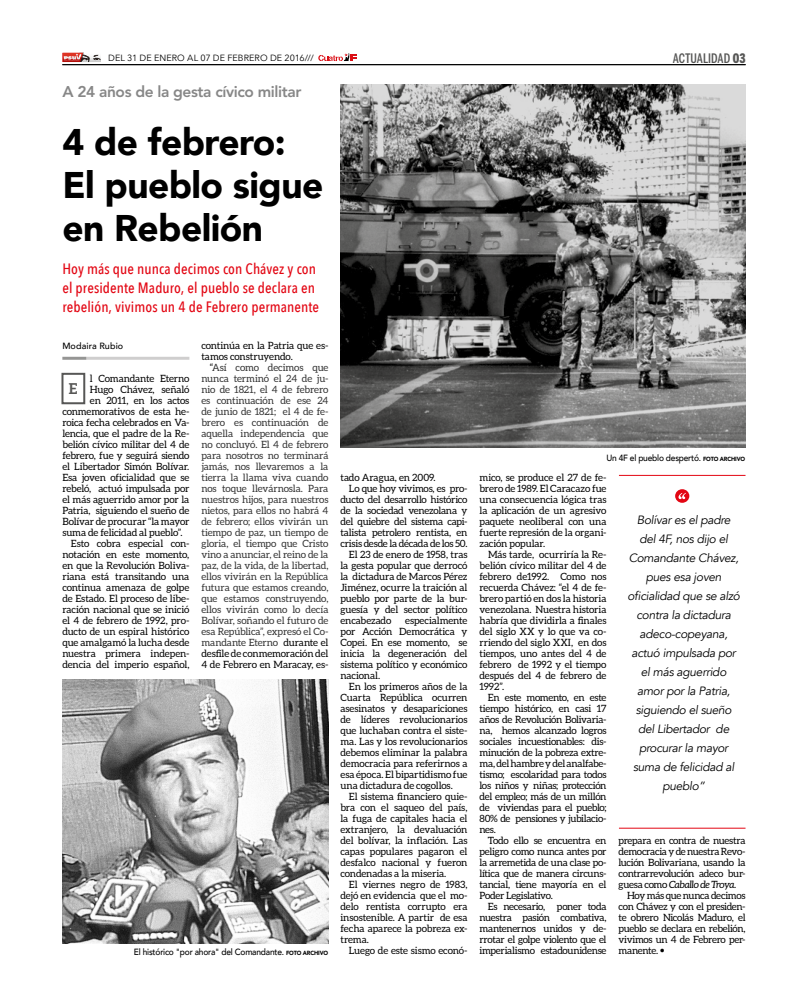
<style>
.page{position:relative;width:808px;height:1007px;background:#fff}
.page>*{position:absolute;margin:0;border:0;box-sizing:border-box;transform-origin:0 0}
.t1{font:900 37px/43px "Avenir";letter-spacing:-.015em;color:#000}
.t2{font:800 15.5px "Avenir LT Std";letter-spacing:-.025em;color:#878787}
.t3{font:500 15px/19px "Avenir Next Condensed";letter-spacing:.005em;color:#e30613}
.t4{font:700 15px "Aleo";color:#575756}
.t5{font:500 13px "Benton Sans Comp";letter-spacing:.005em;color:#575756}
.t6{font:italic 12px/19px "Avenir";letter-spacing:-.025em;color:#000;text-align:center}
.t7{font:10px/11px "Aleo";letter-spacing:-.02em;color:#000;text-align:justify}
.t8{font:10px/11px "Aleo";letter-spacing:-.015em;color:#333;text-align:justify}
.t9{font:10px "Aleo";letter-spacing:-.04em;color:#000}
.t10{font:italic 10px "Aleo";letter-spacing:-.04em;color:#000}
.t11{font:500 9px "Avenir";letter-spacing:-.025em;color:#000;scale:.94 1}
.t12{font:9px "Avenir Next";letter-spacing:.005em;color:#000}
.t13{font:500 9px "Avenir";letter-spacing:.015em;color:#000}
.s1{font-weight:900}
.s2{color:#000}
.s3{font-weight:900;font-size:6px}
.s4{font-style:normal}
.s5{font-family:"Avenir Next Condensed";font-weight:700}
</style>
<div class="page">
<hr style="left:62px;top:64px;width:684px;height:1px;background:#000">
<svg style="left:318px;top:53px;width:39px;height:8px"></svg>
<svg style="left:62px;top:53px;width:39px;height:9px"></svg>
<img style="left:340px;top:85px;width:406px;height:363px">
<img style="left:62px;top:679px;width:266px;height:264px">
<hr style="left:86px;top:357px;width:103px;height:3px;background:#b3b2b2">
<hr style="left:62px;top:357px;width:24px;height:3px;background:#575756">
<div style="left:61px;top:373px;width:24px;height:31px;border:2px solid #575756"></div>
<svg style="left:675px;top:489px;width:14px;height:13px"></svg>
<hr style="left:619px;top:475px;width:126px;height:1px;background:#e30613">
<hr style="left:619px;top:827px;width:126px;height:1px;background:#e30613">
<p class="t12" style="left:108px;top:50px;width:207px">DEL 31 DE ENERO AL 07 DE FEBRERO DE 2016///</p>
<h3 class="t5" style="left:673px;top:51px;width:74px">ACTUALIDAD <span class="s1">03</span></h3>
<h2 class="t2" style="left:62px;top:83px;width:241px">A 24 años de la gesta cívico militar</h2>
<h1 class="t1" style="left:62px;top:119px;width:262px">4 de febrero:<br>El pueblo sigue en Rebelión</h1>
<h3 class="t3" style="left:62px;top:259px;width:258px">Hoy más que nunca decimos con Chávez y con el presidente Maduro, el pueblo se declara en rebelión, vivimos un 4 de Febrero permanente</h3>
<p class="t13" style="left:62px;top:338px;width:62px">Modaira Rubio</p>
<p class="t7" style="left:90px;top:372px;width:101px">l Comandante Eterno</p>
<p class="t7" style="left:90px;top:383px;width:101px">Hugo Chávez, señaló</p>
<p class="t7" style="left:90px;top:394px;width:101px">en 2011, en los actos</p>
<p class="t7" style="left:62px;top:405px;width:129px">conmemorativos de esta he-</p>
<p class="t7" style="left:62px;top:416px;width:129px">roica fecha celebrados en Va-</p>
<p class="t7" style="left:62px;top:427px;width:129px">lencia, que el padre de la Re-</p>
<p class="t7" style="left:62px;top:438px;width:129px">belión cívico militar del 4 de</p>
<p class="t7" style="left:62px;top:449px;width:129px">febrero, fue y seguirá siendo</p>
<p class="t7" style="left:62px;top:460px;width:129px">el Libertador Simón Bolívar.</p>
<p class="t7" style="left:62px;top:471px;width:128px">Esa joven oficialidad que se</p>
<p class="t7" style="left:62px;top:482px;width:128px">rebeló, actuó impulsada por</p>
<p class="t7" style="left:62px;top:493px;width:129px">el más aguerrido amor por la</p>
<p class="t7" style="left:62px;top:504px;width:129px">Patria, siguiendo el sueño de</p>
<p class="t7" style="left:62px;top:515px;width:129px">Bolívar de procurar “la mayor</p>
<p class="t7" style="left:62px;top:526px;width:122px">suma de felicidad al pueblo”.</p>
<p class="t7" style="left:71px;top:537px;width:120px">Esto cobra especial con-</p>
<p class="t7" style="left:62px;top:548px;width:129px">notación en este momento,</p>
<p class="t7" style="left:62px;top:559px;width:129px">en que la Revolución Boliva-</p>
<p class="t7" style="left:62px;top:570px;width:129px">riana está transitando una</p>
<p class="t7" style="left:62px;top:581px;width:129px">continua amenaza de golpe</p>
<p class="t7" style="left:62px;top:592px;width:129px">de Estado. El proceso de libe-</p>
<p class="t7" style="left:62px;top:603px;width:129px">ración nacional que se inició</p>
<p class="t7" style="left:62px;top:614px;width:129px">el 4 de febrero de 1992, pro-</p>
<p class="t7" style="left:62px;top:625px;width:129px">ducto de un espiral histórico</p>
<p class="t7" style="left:62px;top:636px;width:129px">que amalgamó la lucha desde</p>
<p class="t7" style="left:62px;top:647px;width:129px">nuestra primera indepen-</p>
<p class="t7" style="left:62px;top:658px;width:129px">dencia del imperio español,</p>
<h3 class="t4" style="left:69px;top:380px;width:10px">E</h3>
<p class="t7" style="left:201px;top:339px;width:129px">continúa en la Patria que es&shy;tamos construyendo.</p>
<p class="t8" style="left:201px;top:361px;width:129px;text-indent:8px"><span class="s2">“</span>Así como decimos que nunca terminó el 24 de ju&shy;nio de 1821, el 4 de febrero es continuación de ese 24 de junio de 1821; el 4 de fe&shy;brero es continuación de aquella independencia que no concluyó. El 4 de febrero para nosotros no terminará jamás, nos llevaremos a la tierra la llama viva cuando nos toque llevárnosla. Para nuestros hijos, para nuestros nietos, para ellos no habrá 4 de febrero; ellos vivirán un tiempo de paz, un tiempo de gloria, el tiempo que Cristo vino a anunciar, el reino de la paz, de la vida, de la libertad, ellos vivirán en la República futura que estamos creando, que estamos construyendo, ellos vivirán como lo decía Bolívar, soñando el futuro de esa República”, expresó el Co&shy;mandante Eterno <span class="s2">durante el desfile de conmemoración del 4 de Febrero en Maracay, es-</span></p>
<p class="t11" style="left:134px;top:944px;width:208px">El histórico "por ahora" del Comandante. <span class="s3">FOTO ARCHIVO</span></p>
<p class="t7" style="left:340px;top:471px;width:97px">tado Aragua, en 2009.</p>
<p class="t7" style="left:349px;top:482px;width:120px">Lo que hoy vivimos, es pro-</p>
<p class="t7" style="left:340px;top:493px;width:129px">ducto del desarrollo histórico</p>
<p class="t7" style="left:340px;top:504px;width:129px">de la sociedad venezolana y</p>
<p class="t7" style="left:340px;top:515px;width:129px">del quiebre del sistema capi-</p>
<p class="t7" style="left:340px;top:526px;width:129px">talista petrolero rentista, en</p>
<p class="t7" style="left:340px;top:537px;width:129px">crisis desde la década de los 50.</p>
<p class="t7" style="left:349px;top:548px;width:120px">El 23 de enero de 1958, tras</p>
<p class="t7" style="left:340px;top:559px;width:129px">la gesta popular que derrocó</p>
<p class="t7" style="left:340px;top:570px;width:129px">la dictadura de Marcos Pérez</p>
<p class="t7" style="left:340px;top:581px;width:129px">Jiménez, ocurre la traición al</p>
<p class="t7" style="left:340px;top:592px;width:129px">pueblo por parte de la bur-</p>
<p class="t7" style="left:340px;top:603px;width:129px">guesía y del sector político</p>
<p class="t7" style="left:340px;top:614px;width:52px">encabezado</p>
<p class="t7" style="left:340px;top:614px;width:129px;text-indent:65px">especialmente por Acción Democrática y Copei. En ese momento, se inicia la degeneración del sistema político y económico nacional.</p>
<p class="t7" style="left:340px;top:680px;width:129px;text-indent:8px">En los primeros años de la Cuarta República ocurren asesinatos y desapariciones de líderes revolucionarios que luchaban contra el siste&shy;ma. Las y los revolucionarios debemos eliminar la palabra democracia para referirnos a esa época. El bipartidismo fue una dictadura de cogollos.</p>
<p class="t7" style="left:340px;top:790px;width:129px;text-indent:9px">El sistema financiero quie&shy;bra con el saqueo del país, la fuga de capitales hacia el extranjero, la devaluación del bolívar, la inflación. Las capas populares pagaron el desfalco nacional y fueron condenadas a la miseria.</p>
<p class="t7" style="left:340px;top:878px;width:129px;text-indent:9px">El viernes negro de 1983, dejó en evidencia que el mo&shy;delo rentista corrupto era insostenible. A partir de esa fecha aparece la pobreza ex&shy;trema.</p>
<p class="t7" style="left:349px;top:944px;width:120px">Luego de este sismo econó-</p>
<p class="t11" style="left:606px;top:450px;width:149px">Un 4F el pueblo despertó. <span class="s3">FOTO ARCHIVO</span></p>
<p class="t7" style="left:479px;top:471px;width:129px">mico, se produce el 27 de fe&shy;brero de 1989. El Caracazo fue una consecuencia lógica tras la aplicación de un agresivo paquete neoliberal con una fuerte represión de la organi&shy;zación popular.</p>
<p class="t7" style="left:479px;top:548px;width:129px;text-indent:9px">Más tarde, ocurriría la Re&shy;belión cívico militar del 4 de febrero de1992. Como nos recuerda Chávez: “el 4 de fe&shy;brero partió en dos la historia venezolana. Nuestra historia habría que dividirla a finales del siglo XX y lo que va co&shy;rriendo del siglo XXI, en dos tiempos, uno antes del 4 de febrero de 1992 y el tiempo después del 4 de febrero de 1992”.</p>
<p class="t7" style="left:479px;top:691px;width:129px;text-indent:8px">En este momento, en este tiempo histórico, en casi 17 años de Revolución Bolivaria&shy;na, hemos alcanzado logros sociales incuestionables: dis&shy;minución de la pobreza extre&shy;ma, del hambre y del analfabe&shy;tismo; escolaridad para todos los niños y niñas; protección del empleo; más de un millón de viviendas para el pueblo; 80% de pensiones y jubilacio&shy;nes.</p>
<p class="t7" style="left:479px;top:834px;width:129px;text-indent:8px">Todo ello se encuentra en peligro como nunca antes por la arremetida de una clase po&shy;lítica que de manera circuns&shy;tancial, tiene mayoría en el Poder Legislativo.</p>
<p class="t7" style="left:479px;top:900px;width:129px;text-indent:8px">Es necesario, poner toda nuestra pasión combativa, mantenernos unidos y de&shy;rrotar el golpe violento que el imperialismo estadounidense</p>
<p class="t6" style="left:627px;top:510px;width:114px">Bolívar es el padre del 4F, nos dijo el<br>Comandante Chávez, pues esa joven oficialidad que se alzó contra la dictadura adeco-copeyana, actuó impulsada por el más aguerrido amor por la Patria, siguiendo el sueño del Libertador de procurar la mayor suma de felicidad al pueblo”</p>
<p class="t7" style="left:618px;top:834px;width:128px">prepara en contra de nuestra</p>
<p class="t7" style="left:618px;top:845px;width:129px">democracia y de nuestra Revo-</p>
<p class="t7" style="left:618px;top:856px;width:129px">lución Bolivariana, usando la</p>
<p class="t9" style="left:618px;top:867px;width:129px">contrarrevolución adeco bur-</p>
<p class="t10" style="left:618px;top:878px;width:119px"><span class="s4">guesa como</span> Caballo de Troya.</p>
<p class="t7" style="left:627px;top:889px;width:120px">Hoy más que nunca decimos</p>
<p class="t7" style="left:618px;top:900px;width:129px">con Chávez y con el presiden-</p>
<p class="t9" style="left:618px;top:911px;width:129px">te obrero Nicolás Maduro, el</p>
<p class="t7" style="left:618px;top:922px;width:129px">pueblo se declara en rebelión,</p>
<p class="t7" style="left:618px;top:933px;width:129px">vivimos un 4 de Febrero per-</p>
<p class="t7" style="left:618px;top:944px;width:48px">manente. <span class="s5">•</span></p>
</div>
